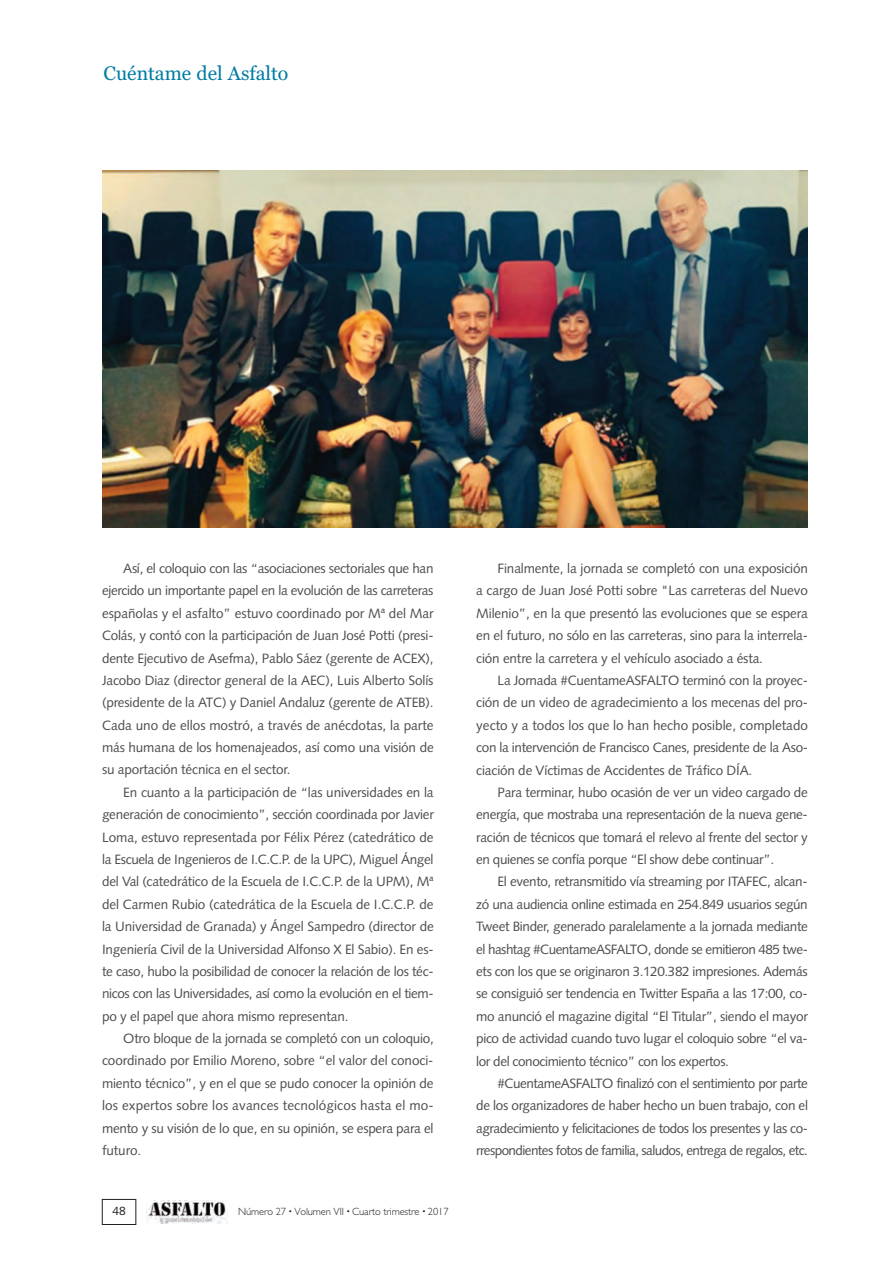
<style>
.page{position:relative;width:893px;height:1263px;background:#fff}
.page>*{position:absolute;margin:0;border:0;box-sizing:border-box;transform-origin:0 0}
.t1{font:19.5px "Georgia";color:#007ba3}
.t2{font:13.5px "Syntax";letter-spacing:-.02em;color:#4b4c4d}
.t3{font:13.5px "Syntax";color:#4b4c4d}
.t4{font:13.5px "Syntax";letter-spacing:-.045em;color:#4b4c4d}
.t5{font:13.5px "Syntax";letter-spacing:-.04em;color:#4b4c4d}
.t6{font:13.5px "Syntax";letter-spacing:.01em;color:#4b4c4d}
.t7{font:12px "Syntax";color:#231f20}
.t8{font:300 10.5px "Gill Sans";letter-spacing:-.01em;color:#231f20}
</style>
<div class="page">
<img style="left:146px;top:1201px;width:82px;height:22px">
<div style="left:102px;top:1199px;width:34px;height:26px;border:1px solid #231f20"></div>
<img style="left:102px;top:170px;width:706px;height:357px">
<p class="t1" style="left:104px;top:62px;width:186px">Cuéntame del Asfalto</p>
<p class="t2" style="left:123px;top:563px;width:312px">Así, el coloquio con las “asociaciones sectoriales que han</p>
<p class="t2" style="left:102px;top:585px;width:333px">ejercido un importante papel en la evolución de las carreteras</p>
<p class="t2" style="left:102px;top:608px;width:333px">españolas y el asfalto” estuvo coordinado por Mª del Mar</p>
<p class="t2" style="left:102px;top:630px;width:333px">Colás, y contó con la participación de Juan José Potti (presi-</p>
<p class="t2" style="left:102px;top:652px;width:333px">dente Ejecutivo de Asefma), Pablo Sáez (gerente de ACEX),</p>
<p class="t2" style="left:102px;top:675px;width:333px">Jacobo Diaz (director general de la AEC), Luis Alberto Solís</p>
<p class="t2" style="left:102px;top:697px;width:333px">(presidente de la ATC) y Daniel Andaluz (gerente de ATEB).</p>
<p class="t3" style="left:102px;top:719px;width:333px">Cada uno de ellos mostró, a través de anécdotas, la parte</p>
<p class="t2" style="left:102px;top:742px;width:333px">más humana de los homenajeados, así como una visión de</p>
<p class="t2" style="left:102px;top:764px;width:190px">su aportación técnica en el sector.</p>
<p class="t2" style="left:123px;top:787px;width:312px">En cuanto a la participación de “las universidades en la</p>
<p class="t2" style="left:102px;top:809px;width:333px">generación de conocimiento”, sección coordinada por Javier</p>
<p class="t2" style="left:102px;top:831px;width:333px">Loma, estuvo representada por Félix Pérez (catedrático de</p>
<p class="t2" style="left:102px;top:854px;width:333px">la Escuela de Ingenieros de I.C.C.P. de la UPC), Miguel Ángel</p>
<p class="t2" style="left:102px;top:876px;width:333px">del Val (catedrático de la Escuela de I.C.C.P. de la UPM), Mª</p>
<p class="t2" style="left:102px;top:899px;width:333px">del Carmen Rubio (catedrática de la Escuela de I.C.C.P. de</p>
<p class="t2" style="left:102px;top:921px;width:333px">la Universidad de Granada) y Ángel Sampedro (director de</p>
<p class="t2" style="left:102px;top:943px;width:333px">Ingeniería Civil de la Universidad Alfonso X El Sabio). En es-</p>
<p class="t2" style="left:102px;top:966px;width:333px">te caso, hubo la posibilidad de conocer la relación de los téc-</p>
<p class="t2" style="left:102px;top:988px;width:333px">nicos con las Universidades, así como la evolución en el tiem-</p>
<p class="t2" style="left:102px;top:1010px;width:248px">po y el papel que ahora mismo representan.</p>
<p class="t2" style="left:123px;top:1033px;width:312px">Otro bloque de la jornada se completó con un coloquio,</p>
<p class="t2" style="left:102px;top:1055px;width:333px">coordinado por Emilio Moreno, sobre “el valor del conoci-</p>
<p class="t2" style="left:102px;top:1078px;width:333px">miento técnico”, y en el que se pudo conocer la opinión de</p>
<p class="t6" style="left:102px;top:1100px;width:333px">los expertos sobre los avances tecnológicos hasta el mo-</p>
<p class="t2" style="left:102px;top:1122px;width:333px">mento y su visión de lo que, en su opinión, se espera para el</p>
<p class="t2" style="left:102px;top:1145px;width:41px">futuro.</p>
<p class="t7" style="left:112px;top:1206px;width:15px">48</p>
<p class="t8" style="left:238px;top:1205px;width:212px">Número 27 Volumen VII Cuarto trimestre 2017</p>
<p class="t2" style="left:497px;top:563px;width:312px">Finalmente, la jornada se completó con una exposición</p>
<p class="t2" style="left:476px;top:585px;width:333px">a cargo de Juan José Potti sobre "Las carreteras del Nuevo</p>
<p class="t2" style="left:476px;top:608px;width:333px">Milenio”, en la que presentó las evoluciones que se espera</p>
<p class="t2" style="left:476px;top:630px;width:333px">en el futuro, no sólo en las carreteras, sino para la interrela-</p>
<p class="t2" style="left:476px;top:652px;width:288px">ción entre la carretera y el vehículo asociado a ésta.</p>
<p class="t2" style="left:497px;top:675px;width:312px">La Jornada #CuentameASFALTO terminó con la proyec-</p>
<p class="t2" style="left:476px;top:697px;width:333px">ción de un video de agradecimiento a los mecenas del pro-</p>
<p class="t3" style="left:476px;top:720px;width:333px">yecto y a todos los que lo han hecho posible, completado</p>
<p class="t2" style="left:476px;top:742px;width:333px">con la intervención de Francisco Canes, presidente de la Aso-</p>
<p class="t2" style="left:476px;top:764px;width:278px">ciación de Víctimas de Accidentes de Tráfico DÍA.</p>
<p class="t2" style="left:497px;top:787px;width:312px">Para terminar, hubo ocasión de ver un video cargado de</p>
<p class="t2" style="left:476px;top:809px;width:333px">energía, que mostraba una representación de la nueva gene-</p>
<p class="t2" style="left:476px;top:831px;width:333px">ración de técnicos que tomará el relevo al frente del sector y</p>
<p class="t2" style="left:476px;top:854px;width:299px">en quienes se confía porque “El show debe continuar”.</p>
<p class="t2" style="left:497px;top:876px;width:312px">El evento, retransmitido vía streaming por ITAFEC, alcan-</p>
<p class="t2" style="left:476px;top:899px;width:333px">zó una audiencia online estimada en 254.849 usuarios según</p>
<p class="t2" style="left:476px;top:921px;width:333px">Tweet Binder, generado paralelamente a la jornada mediante</p>
<p class="t5" style="left:476px;top:943px;width:333px">el hashtag #CuentameASFALTO, donde se emitieron 485 twe-</p>
<p class="t2" style="left:476px;top:966px;width:333px">ets con los que se originaron 3.120.382 impresiones. Además</p>
<p class="t2" style="left:476px;top:988px;width:333px">se consiguió ser tendencia en Twitter España a las 17:00, co-</p>
<p class="t2" style="left:476px;top:1011px;width:333px">mo anunció el magazine digital “El Titular”, siendo el mayor</p>
<p class="t2" style="left:476px;top:1033px;width:333px">pico de actividad cuando tuvo lugar el coloquio sobre “el va-</p>
<p class="t2" style="left:476px;top:1055px;width:254px">lor del conocimiento técnico” con los expertos.</p>
<p class="t2" style="left:497px;top:1078px;width:312px">#CuentameASFALTO finalizó con el sentimiento por parte</p>
<p class="t2" style="left:476px;top:1100px;width:333px">de los organizadores de haber hecho un buen trabajo, con el</p>
<p class="t2" style="left:476px;top:1122px;width:333px">agradecimiento y felicitaciones de todos los presentes y las co-</p>
<p class="t4" style="left:476px;top:1145px;width:333px">rrespondientes fotos de familia, saludos, entrega de regalos, etc.</p>
</div>
